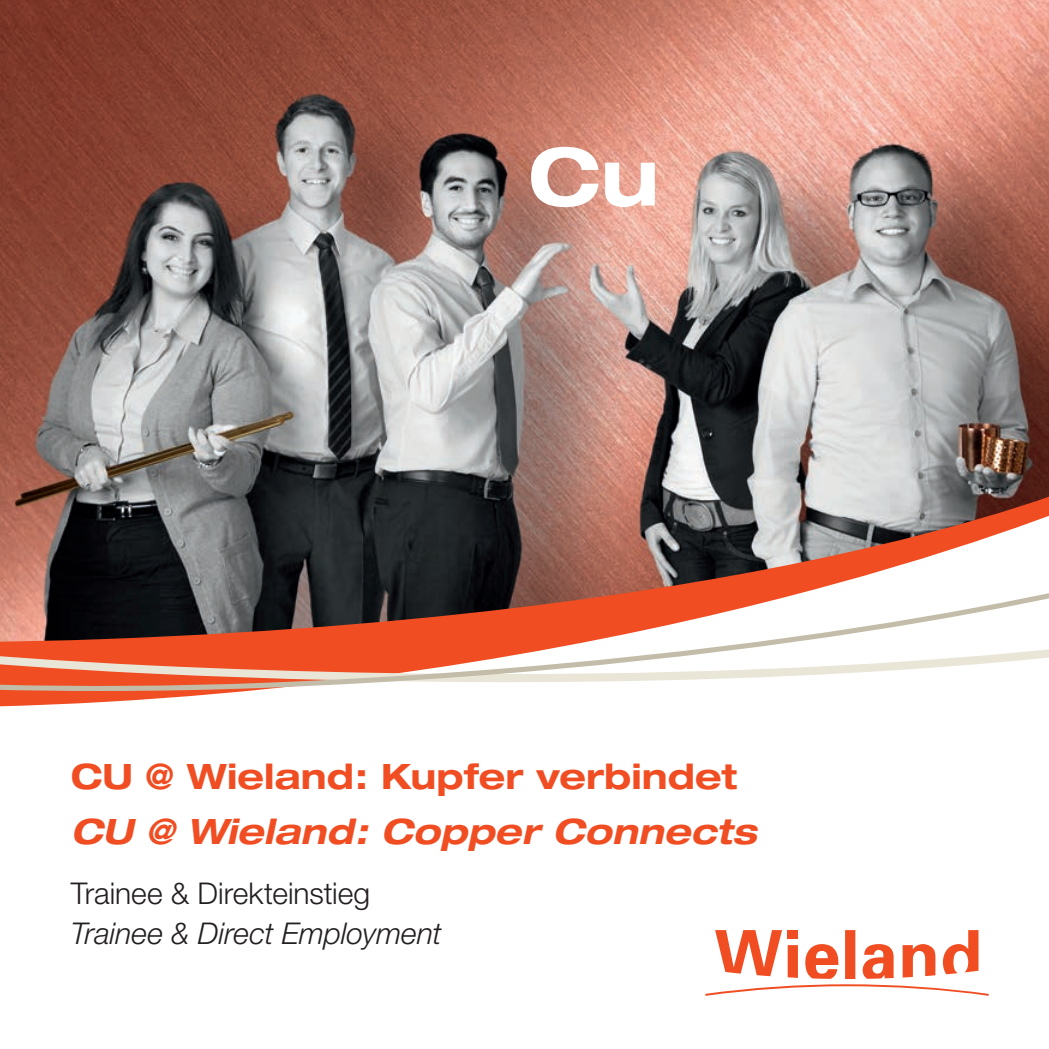
<style>
.page{position:relative;width:1049px;height:1049px;background:#fff}
.page>*{position:absolute;margin:0;border:0;box-sizing:border-box;transform-origin:0 0}
.t1{font:700 expanded 80px "Helvetica Neue";color:#fff}
.t2{font:700 expanded 35px "Helvetica Neue";color:#f04d22}
.t3{font:italic 700 expanded 35px "Helvetica Neue";letter-spacing:.005em;color:#f04d22}
.t4{font:italic 300 30px "Helvetica Neue";color:#231f20}
.t5{font:300 30px "Helvetica Neue";letter-spacing:-.005em;color:#231f20}
</style>
<div class="page">
<img style="left:0;top:0;width:1049px;height:477px">
<svg style="left:705px;top:930px;width:284px;height:66px"></svg>
<svg style="left:0;top:477px;width:1049px;height:230px"></svg>
<svg style="left:0;top:480px;width:1049px;height:67px;background:#6f5f5b"></svg>
<svg style="left:0;top:547px;width:1049px;height:150px"></svg>
<h1 class="t1" style="left:528px;top:127px;width:133px">Cu</h1>
<p class="t2" style="left:71px;top:754px;width:668px">CU @ Wieland: Kupfer verbindet</p>
<p class="t3" style="left:71px;top:809px;width:687px">CU @ Wieland: Copper Connects</p>
<p class="t5" style="left:71px;top:875px;width:301px">Trainee &amp; Direkteinstieg</p>
<p class="t4" style="left:71px;top:915px;width:372px">Trainee &amp; Direct Employment</p>
</div>
